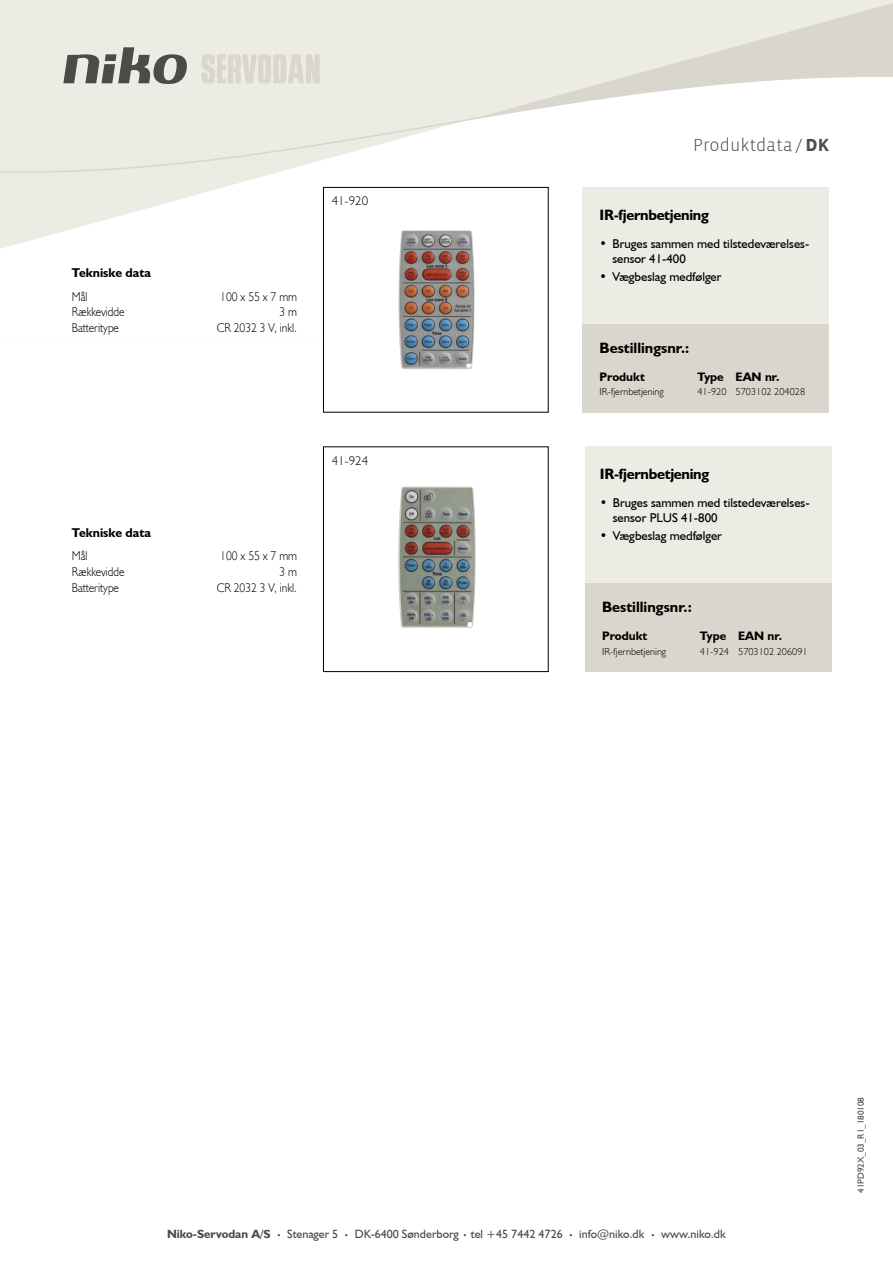
<style>
.page{position:relative;width:893px;height:1263px;background:#fff}
.page>*{position:absolute;margin:0;border:0;box-sizing:border-box;transform-origin:0 0}
.t1{font:300 18px "Vista Sans";color:#4b5044}
.t2{font:700 15px "Humanist 521 BT";letter-spacing:-.01em;color:#000}
.t3{font:12.75px/15px "Humanist 521 BT";color:#000}
.t4{font:300 12.75px "Humanist 521 BT";color:#000;scale:.9 1}
.t5{font:700 12.75px "Humanist 521 BT";color:#000}
.t6{font:300 12.75px "Humanist 521 BT";color:#000}
.t7{font:700 12.3px "Humanist 521 BT";color:#000}
.t8{font:12px "Humanist 521 BT";color:#4b4b4a}
.t9{font:300 10.2px "Humanist 521 BT";color:#000}
.t10{font:9px "Humanist 521 BT";color:#4b4b4a}
.s1{font-weight:700}
.s2{font-size:7.5px}
</style>
<div class="page">
<svg style="left:0;top:0;width:583px;height:341px"></svg>
<svg style="left:470px;top:0;width:423px;height:68px;background:#e6e5dd"></svg>
<svg style="left:0;top:68px;width:893px;height:111px"></svg>
<svg style="left:63px;top:47px;width:125px;height:38px;background:#a0a09b"></svg>
<svg style="left:202px;top:54px;width:118px;height:29px;background:#dedcd3"></svg>
<div style="left:583px;top:187px;width:246px;height:225px;background:#ecebe4"></div>
<div style="left:583px;top:324px;width:246px;height:88px;background:#d9d7cd"></div>
<div style="left:323px;top:187px;width:225px;height:225px;background:#fff"></div>
<div style="left:323px;top:187px;width:226px;height:225px;border:1px solid #000"></div>
<img style="left:398px;top:230px;width:77px;height:139px">
<div style="left:323px;top:446px;width:226px;height:226px;border:1px solid #000"></div>
<img style="left:398px;top:486px;width:78px;height:142px">
<div style="left:585px;top:446px;width:247px;height:226px;background:#ecebe4"></div>
<div style="left:585px;top:584px;width:247px;height:88px;background:#d9d7cd"></div>
<p class="t5" style="left:72px;top:265px;width:81px">Tekniske data</p>
<p class="t4" style="left:72px;top:288px;width:19px">Mål</p>
<p class="t4" style="left:220px;top:288px;width:87px">100 x 55 x 7 mm</p>
<p class="t4" style="left:72px;top:304px;width:60px">Rækkevidde</p>
<p class="t4" style="left:279px;top:304px;width:21px">3 m</p>
<p class="t4" style="left:72px;top:320px;width:54px">Batteritype</p>
<p class="t4" style="left:217px;top:320px;width:91px">CR 2032 3 V, inkl.</p>
<p class="t6" style="left:332px;top:193px;width:38px">41-920</p>
<p class="t5" style="left:72px;top:524px;width:81px">Tekniske data</p>
<p class="t4" style="left:72px;top:548px;width:19px">Mål</p>
<p class="t4" style="left:220px;top:548px;width:87px">100 x 55 x 7 mm</p>
<p class="t4" style="left:72px;top:563px;width:60px">Rækkevidde</p>
<p class="t4" style="left:279px;top:563px;width:21px">3 m</p>
<p class="t4" style="left:72px;top:579px;width:54px">Batteritype</p>
<p class="t4" style="left:217px;top:579px;width:91px">CR 2032 3 V, inkl.</p>
<p class="t6" style="left:332px;top:452px;width:38px">41-924</p>
<h1 class="t1" style="left:693px;top:134px;width:138px">Produktdata / <span class="s1">DK</span></h1>
<p class="t2" style="left:600px;top:205px;width:111px">IR-fjernbetjening</p>
<p class="t3" style="left:612px;top:236px;width:198px;text-indent:-13px">• Bruges sammen med tilstedeværelses&shy;sensor 41-400</p>
<p class="t3" style="left:600px;top:269px;width:124px">• Vægbeslag medfølger</p>
<p class="t2" style="left:600px;top:338px;width:91px">Bestillingsnr.:</p>
<p class="t7" style="left:600px;top:369px;width:47px">Produkt</p>
<p class="t7" style="left:697px;top:369px;width:84px">Type EAN nr.</p>
<p class="t9" style="left:600px;top:385px;width:66px">IR-fjernbetjening</p>
<p class="t9" style="left:697px;top:385px;width:109px">41-920 5703102 204028</p>
<p class="t2" style="left:600px;top:464px;width:111px">IR-fjernbetjening</p>
<p class="t3" style="left:613px;top:495px;width:198px;text-indent:-13px">• Bruges sammen med tilstedeværelses&shy;sensor PLUS 41-800</p>
<p class="t3" style="left:600px;top:528px;width:124px">• Vægbeslag medfølger</p>
<p class="t2" style="left:602px;top:597px;width:91px">Bestillingsnr.:</p>
<p class="t7" style="left:602px;top:628px;width:47px">Produkt</p>
<p class="t7" style="left:700px;top:628px;width:84px">Type EAN nr.</p>
<p class="t9" style="left:602px;top:645px;width:66px">IR-fjernbetjening</p>
<p class="t9" style="left:700px;top:645px;width:109px">41-924 5703102 206091</p>
<p class="t8" style="left:167px;top:1226px;width:560px"><span class="s1">Niko-Servodan A/S</span> <span class="s2">•</span> Stenager 5 <span class="s2">•</span> DK-6400 Sønderborg <span class="s2">•</span> tel +45 7442 4726 <span class="s2">•</span> info@niko.dk <span class="s2">•</span> www.niko.dk</p>
<p class="t10" style="left:855px;top:1193px;width:97px;rotate:-90deg">41PD92X_03_R1_180108</p>
</div>
